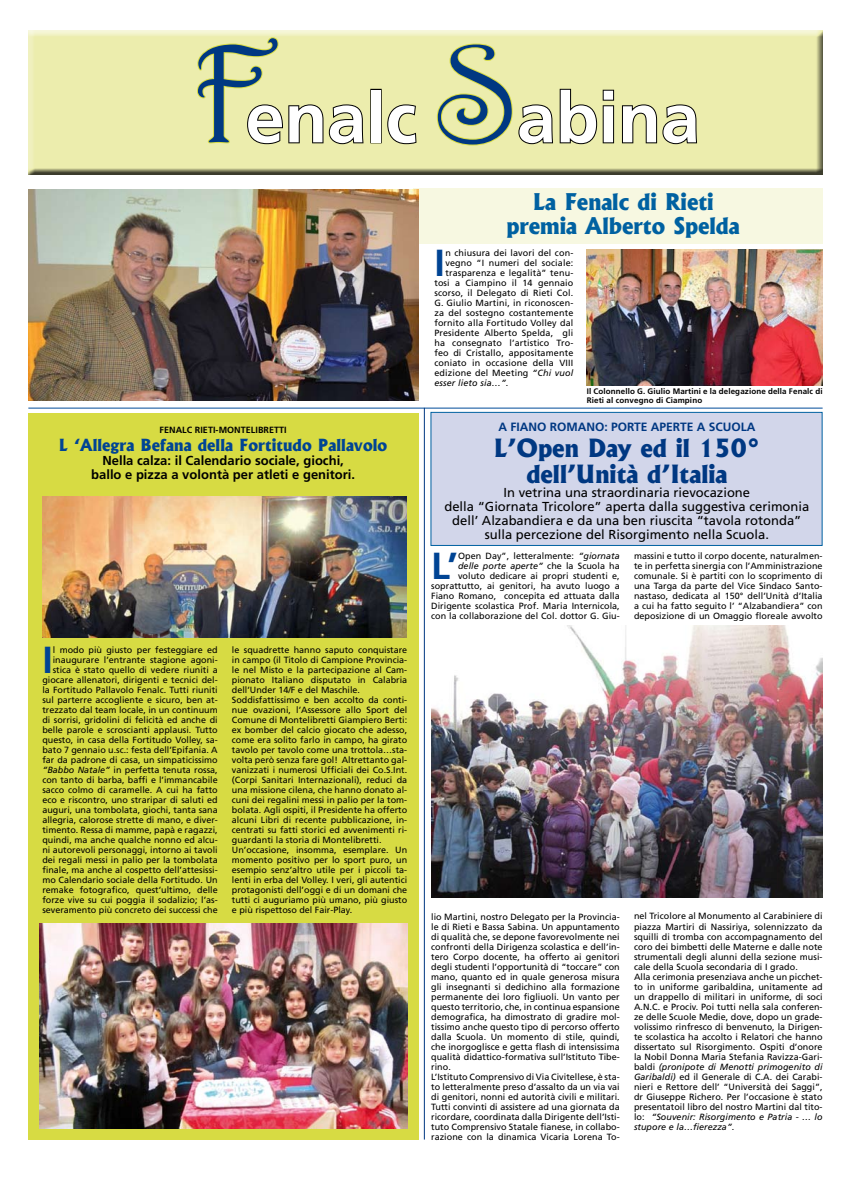
<style>
.page{position:relative;width:851px;height:1177px;background:#fff}
.page>*{position:absolute;margin:0;border:0;box-sizing:border-box;transform-origin:0 0}
.t1{font:700 70px "Frutiger";color:#fff}
.t2{font:700 37.7px "Frutiger";color:#004494}
.t3{font:800 24px/26px "Albertus";color:#003882;text-align:center}
.t4{font:800 22px/24px "Albertus";color:#0061a1;text-align:center}
.t5{font:800 16px "Albertus";letter-spacing:.005em;color:#004494}
.t6{font:13px/14px "Frutiger";color:#000;text-align:center}
.t7{font:700 13px/14px "Frutiger";color:#000;text-align:center}
.t8{font:700 12px "Frutiger";color:#003882}
.t9{font:9px/10px "Frutiger";letter-spacing:.005em;color:#000}
.t10{font:700 9px "Frutiger";letter-spacing:.005em;color:#000}
.t11{font:italic 9px "Frutiger";letter-spacing:.015em;color:#000}
.t12{font:700 8px/9px "Frutiger";letter-spacing:.015em;color:#000}
.s1{font-family:"Harrington";font-weight:400;font-size:140px;color:#003882}
.s2{font-style:italic}
</style>
<div class="page">
<div style="left:27px;top:30px;width:796px;height:146px;background:#000;opacity:.75"></div>
<div style="left:28px;top:413px;width:391px;height:726px;background:#d7db43"></div>
<div style="left:413px;top:188px;width:409px;height:55px;background:#f7f8e1"></div>
<div style="left:430px;top:412px;width:392px;height:134px;background:#d2d6ea;border:1px solid #0061a1"></div>
<hr style="left:28px;top:407px;width:794px;height:1px;background:#004c99">
<svg style="left:196px;top:36px;width:168px;height:109px"></svg>
<div style="left:370px;top:89px;width:11px;height:54px;border:2px solid #000"></div>
<svg style="left:386px;top:103px;width:31px;height:42px"></svg>
<svg style="left:436px;top:43px;width:179px;height:103px"></svg>
<svg style="left:621px;top:103px;width:77px;height:42px"></svg>
<hr style="left:424px;top:408px;width:1px;height:731px;background:#003882">
<img style="left:586px;top:249px;width:236px;height:136px">
<img style="left:28px;top:189px;width:391px;height:212px">
<img style="left:431px;top:625px;width:391px;height:272px">
<img style="left:40px;top:923px;width:367px;height:204px">
<img style="left:43px;top:496px;width:364px;height:141px">
<h1 class="t1" style="left:191px;top:77px;width:510px"><span class="s1">F</span>enalc <span class="s1">S</span>abina</h1>
<h3 class="t4" style="left:506px;top:189px;width:235px">La Fenalc di Rieti premia Alberto Spelda</h3>
<p class="t10" style="left:159px;top:424px;width:129px">FENALC RIETI-MONTELIBRETTI</p>
<h3 class="t5" style="left:59px;top:435px;width:330px">L ‘Allegra Befana della Fortitudo Pallavolo</h3>
<h3 class="t7" style="left:91px;top:453px;width:265px">Nella calza: il Calendario sociale, giochi, ballo e pizza a volontà per atleti e genitori.</h3>
<p class="t9" style="left:42px;top:644px;width:177px;text-align:right">l modo più giusto per festeggiare ed inaugurare l’entrante stagione agoni&shy;stica è stato quello di vedere riuniti a giocare allenatori, dirigenti e tecnici del&shy;la Fortitudo Pallavolo Fenalc. Tutti riuniti sul parterre accogliente e sicuro, ben at&shy;trezzato dal team locale, in un continuum di sorrisi, gridolini di felicità ed anche di belle parole e scroscianti applausi. Tutto questo, in casa della Fortitudo Volley, sa&shy;bato 7 gennaio u.sc.: festa dell’Epifania. A far da padrone di casa, un simpaticissimo <span class="s2">“Babbo Natale”</span> in perfetta tenuta rossa, con tanto di barba, baffi e l’immancabile sacco colmo di caramelle. A cui ha fatto eco e riscontro, uno straripar di saluti ed auguri, una tombolata, giochi, tanta sana allegria, calorose strette di mano, e diver&shy;timento. Ressa di mamme, papà e ragazzi, quindi, ma anche qualche nonno ed alcu&shy;ni autorevoli personaggi, intorno ai tavoli dei regali messi in palio per la tombolata finale, ma anche al cospetto dell’attesissi&shy;mo Calendario sociale della Fortitudo. Un remake fotografico, quest’ultimo, delle forze vive su cui poggia il sodalizio; l’as&shy;severamento più concreto dei successi che</p>
<p class="t9" style="left:232px;top:644px;width:177px">le squadrette hanno saputo conquistare in campo (il Titolo di Campione Provincia&shy;le nel Misto e la partecipazione al Cam&shy;pionato Italiano disputato in Calabria dell’Under 14/F e del Maschile.<br>Soddisfattissimo e ben accolto da conti&shy;nue ovazioni, l’Assessore allo Sport del Comune di Montelibretti Giampiero Berti: ex bomber del calcio giocato che adesso, come era solito farlo in campo, ha girato tavolo per tavolo come una trottola…sta&shy;volta però senza fare gol! Altrettanto gal&shy;vanizzati i numerosi Ufficiali dei Co.S.Int. (Corpi Sanitari Internazionali), reduci da una missione cilena, che hanno donato al&shy;cuni dei regalini messi in palio per la tom&shy;bolata. Agli ospiti, il Presidente ha offerto alcuni Libri di recente pubblicazione, in&shy;centrati su fatti storici ed avvenimenti ri&shy;guardanti la storia di Montelibretti.<br>Un’occasione, insomma, esemplare. Un momento positivo per lo sport puro, un esempio senz’altro utile per i piccoli ta&shy;lenti in erba del Volley. I veri, gli autentici protagonisti dell’oggi e di un domani che tutti ci auguriamo più umano, più giusto e più rispettoso del Fair-Play.</p>
<h2 class="t2" style="left:42px;top:637px;width:12px">I</h2>
<h2 class="t2" style="left:434px;top:240px;width:12px">I</h2>
<p class="t9" style="left:445px;top:248px;width:129px">n chiusura dei lavori del con-</p>
<p class="t9" style="left:445px;top:258px;width:129px">vegno “I numeri del sociale:</p>
<p class="t9" style="left:445px;top:268px;width:129px">trasparenza e legalità” tenu-</p>
<p class="t9" style="left:434px;top:278px;width:140px">tosi a Ciampino il 14 gennaio</p>
<p class="t9" style="left:434px;top:288px;width:140px">scorso, il Delegato di Rieti Col.</p>
<p class="t9" style="left:434px;top:298px;width:140px">G. Giulio Martini, in riconoscen-</p>
<p class="t9" style="left:434px;top:308px;width:140px">za del sostegno costantemente</p>
<p class="t9" style="left:434px;top:318px;width:140px">fornito alla Fortitudo Volley dal</p>
<p class="t9" style="left:434px;top:328px;width:140px">Presidente Alberto Spelda, gli</p>
<p class="t9" style="left:434px;top:338px;width:140px">ha consegnato l’artistico Tro-</p>
<p class="t9" style="left:434px;top:348px;width:140px">feo di Cristallo, appositamente</p>
<p class="t9" style="left:434px;top:358px;width:140px">coniato in occasione della VIII</p>
<p class="t9" style="left:434px;top:368px;width:140px">edizione del Meeting <span class="s2">“Chi vuol</span></p>
<p class="t11" style="left:434px;top:377px;width:76px">esser lieto sia…”.</p>
<p class="t12" style="left:586px;top:387px;width:237px">Il Colonnello G. Giulio Martini e la delegazione della Fenalc di<br>Rieti al convegno di Ciampino</p>
<h3 class="t8" style="left:498px;top:419px;width:258px">A FIANO ROMANO: PORTE APERTE A SCUOLA</h3>
<h3 class="t3" style="left:493px;top:435px;width:267px">L’Open Day ed il 150° dell’Unità d’Italia</h3>
<h3 class="t6" style="left:444px;top:485px;width:366px">In vetrina una straordinaria rievocazione<br>della “Giornata Tricolore” aperta dalla suggestiva cerimonia dell’ Alzabandiera e da una ben riuscita “tavola rotonda” sulla percezione del Risorgimento nella Scuola.</h3>
<p class="t9" style="left:431px;top:551px;width:190px;text-align:right">Open Day”, letteralmente: <span class="s2">“giornata<br>delle porte aperte”</span> che la Scuola ha voluto dedicare ai propri studenti e, soprattutto, ai genitori, ha avuto luogo a Fiano Romano, concepita ed attuata dalla Dirigente scolastica Prof. Maria Internicola, con la collaborazione del Col. dottor G. Giu-</p>
<h2 class="t2" style="left:431px;top:544px;width:28px">L’</h2>
<p class="t9" style="left:634px;top:551px;width:190px;text-align:justify">massini e tutto il corpo docente, naturalmen&shy;te in perfetta sinergia con l’Amministrazione comunale. Si è partiti con lo scoprimento di una Targa da parte del Vice Sindaco Santo&shy;nastaso, dedicata al 150° dell’Unità d’Italia a cui ha fatto seguito l’ “Alzabandiera” con deposizione di un Omaggio floreale avvolto</p>
<p class="t9" style="left:431px;top:911px;width:190px">lio Martini, nostro Delegato per la Provincia&shy;le di Rieti e Bassa Sabina. Un appuntamento di qualità che, se depone favorevolmente nei confronti della Dirigenza scolastica e dell’in&shy;tero Corpo docente, ha offerto ai genitori degli studenti l’opportunità di “toccare” con mano, quanto ed in quale generosa misura gli insegnanti si dedichino alla formazione permanente dei loro figliuoli. Un vanto per questo territorio, che, in continua espansione demografica, ha dimostrato di gradire mol&shy;tissimo anche questo tipo di percorso offerto dalla Scuola. Un momento di stile, quindi, che inorgoglisce e getta flash di intensissima qualità didattico-formativa sull’Istituto Tibe&shy;rino.<br>L’Istituto Comprensivo di Via Civitellese, è sta&shy;to letteralmente preso d’assalto da un via vai di genitori, nonni ed autorità civili e militari.<br>Tutti convinti di assistere ad una giornata da ricordare, coordinata dalla Dirigente dell’Isti&shy;tuto Comprensivo Statale fianese, in collabo&shy;razione con la dinamica Vicaria Lorena To-</p>
<p class="t9" style="left:634px;top:911px;width:190px">nel Tricolore al Monumento al Carabiniere di piazza Martiri di Nassiriya, solennizzato da squilli di tromba con accompagnamento del coro dei bimbetti delle Materne e dalle note strumentali degli alunni della sezione musi&shy;cale della Scuola secondaria di I grado.<br>Alla cerimonia presenziava anche un picchet&shy;to in uniforme garibaldina, unitamente ad un drappello di militari in uniforme, di soci A.N.C. e Prociv. Poi tutti nella sala conferen&shy;ze delle Scuole Medie, dove, dopo un grade&shy;volissimo rinfresco di benvenuto, la Dirigen&shy;te scolastica ha accolto i Relatori che hanno dissertato sul Risorgimento. Ospiti d’onore la Nobil Donna Maria Stefania Ravizza-Gari&shy;baldi <span class="s2">(pronipote di Menotti primogenito di Garibaldi)</span> ed il Generale di C.A. dei Carabi&shy;nieri e Rettore dell’ “Università dei Saggi”, dr Giuseppe Richero. Per l’occasione è stato presentatoil libro del nostro Martini dal tito&shy;lo: <span class="s2">“Souvenir: Risorgimento e Patria - … lo stupore e la…fierezza”.</span></p>
</div>
